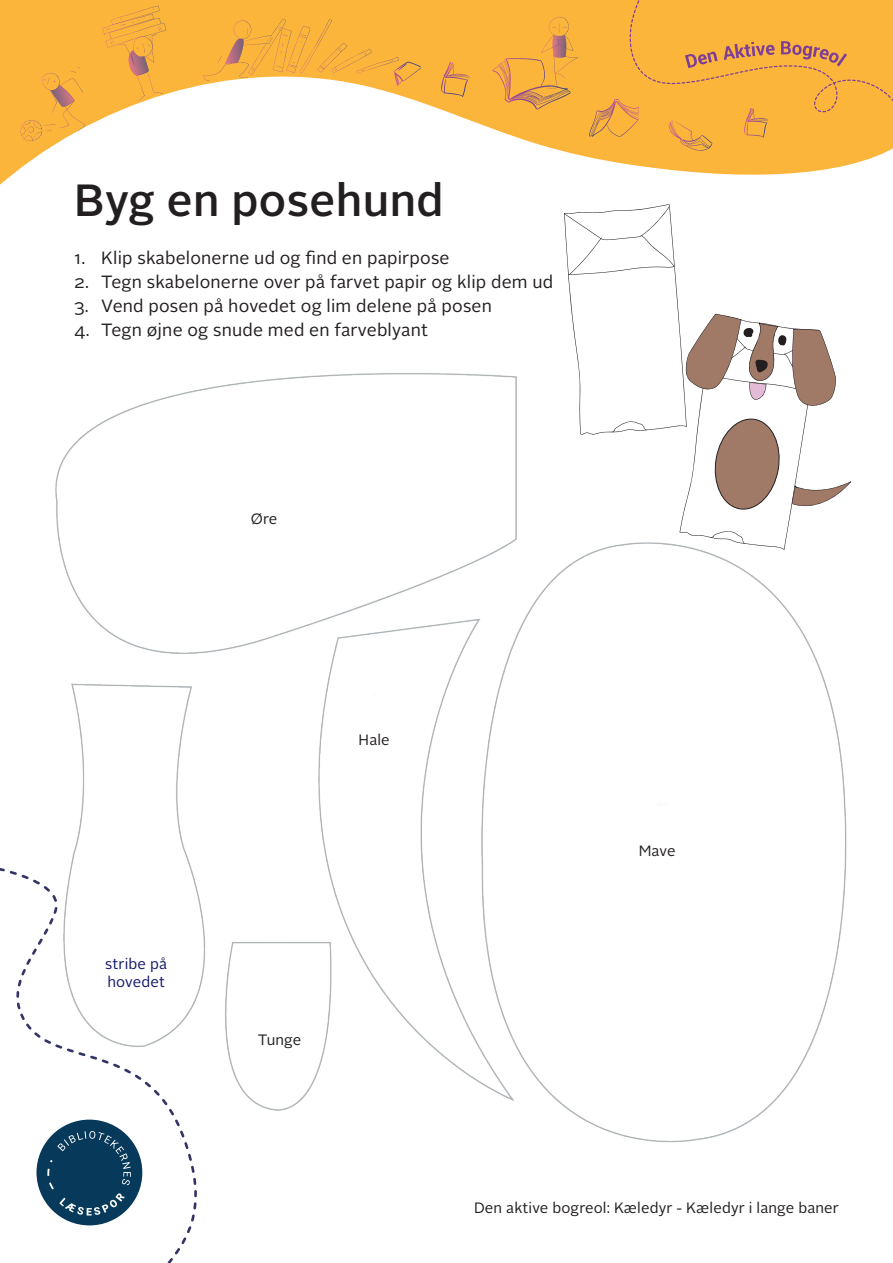
<style>
.page{position:relative;width:893px;height:1263px;background:#fff}
.page>*{position:absolute;margin:0;border:0;box-sizing:border-box;transform-origin:0 0}
.t1{font:500 45px "Alright Sans";letter-spacing:.01em;color:#231f20}
.t2{font:17.7px "Alright Sans";letter-spacing:.01em;color:#231f20}
.Brødtekst{font:15px "Alright Sans";letter-spacing:.01em;color:#231f20}
.t3{font:15px/18px "Alright Sans";letter-spacing:.01em;color:#141969}
</style>
<div class="page">
<svg style="left:0;top:0;width:589px;height:185px"></svg>
<svg style="left:103px;top:6px;width:63px;height:95px;background:#f4ae43"></svg>
<svg style="left:441px;top:62px;width:28px;height:35px"></svg>
<svg style="left:492px;top:17px;width:86px;height:93px;background:#f1ab42"></svg>
<svg style="left:20px;top:67px;width:65px;height:74px;background:#f4b147"></svg>
<svg style="left:203px;top:19px;width:218px;height:67px;background:#f7b64c"></svg>
<svg style="left:641px;top:166px;width:202px;height:9px;fill:#fcb53b"></svg>
<svg style="left:589px;top:0;width:304px;height:166px;background:#f7b140"></svg>
<img style="left:26px;top:373px;width:821px;height:890px">
<svg style="left:564px;top:204px;width:287px;height:346px"></svg>
<p class="t1" style="left:74px;top:169px;width:371px">Byg en posehund</p>
<p class="t2" style="left:74px;top:246px;width:377px">1. Klip skabelonerne ud og find en papirpose</p>
<p class="t2" style="left:74px;top:270px;width:480px">2. Tegn skabelonerne over på farvet papir og klip dem ud</p>
<p class="t2" style="left:74px;top:294px;width:419px">3. Vend posen på hovedet og lim delene på posen</p>
<p class="t2" style="left:74px;top:318px;width:355px">4. Tegn øjne og snude med en farveblyant</p>
<p class="t3" style="left:105px;top:955px;width:63px">stribe på hovedet</p>
<p class="Brødtekst" style="left:251px;top:508px;width:28px">Øre</p>
<p class="Brødtekst" style="left:359px;top:729px;width:33px">Hale</p>
<p class="Brødtekst" style="left:258px;top:1029px;width:45px">Tunge</p>
<p class="Brødtekst" style="left:639px;top:841px;width:38px">Mave</p>
<p class="Brødtekst" style="left:474px;top:1197px;width:366px">Den aktive bogreol: Kæledyr - Kæledyr i lange baner</p>
</div>
